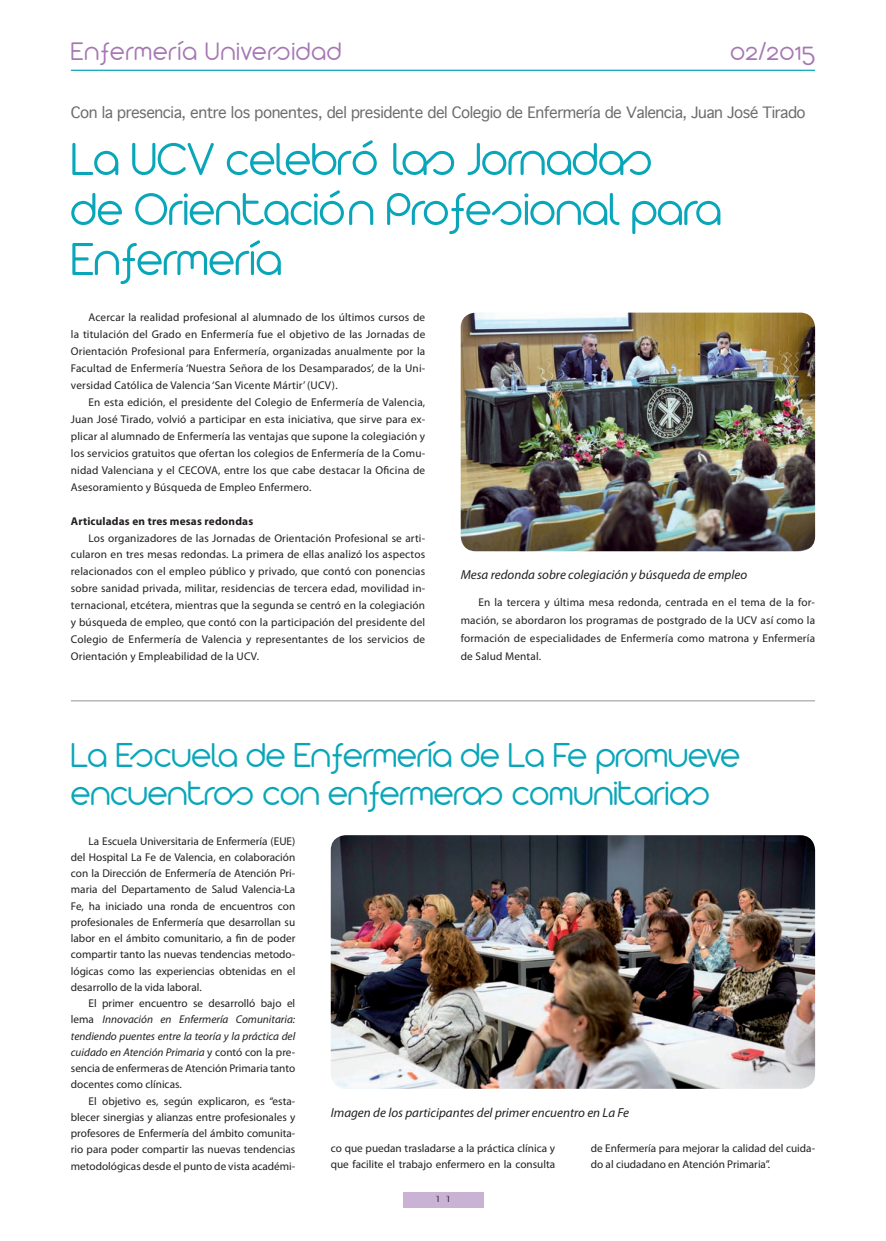
<style>
.page{position:relative;width:886px;height:1241px;background:#fff}
.page>*{position:absolute;margin:0;border:0;box-sizing:border-box;transform-origin:0 0}
.t1{font:300 50px/50px "Arista 2.0 Alternate";color:#09a6b9}
.t2{font:300 37.5px/37.5px "Arista 2.0 Alternate";color:#09a6b9}
.t3{font:300 27.5px "Arista 2.0 Alternate";letter-spacing:.04em;color:#a577b3}
.t4{font:15px "Geneva";letter-spacing:-.03em;color:#6c6d70}
.t5{font:italic 13px "Myriad Pro";color:#231f20}
.t6{font:11.25px/16.2px "Myriad Pro";color:#231f20;text-align:justify}
.t7{font:700 11.25px "Myriad Pro";letter-spacing:.015em;color:#231f20}
.t8{font:300 8.12px "Futura";color:#231f20;scale:2 1}
.s1{font-style:italic}
</style>
<div class="page">
<hr style="left:71px;top:70px;width:744px;height:1px;background:#09a6b9">
<div style="left:403px;top:1192px;width:80px;height:15px;background:#cab2d5"></div>
<hr style="left:71px;top:700px;width:744px;height:1px;background:#939598">
<img style="left:461px;top:312px;width:354px;height:239px">
<img style="left:331px;top:835px;width:484px;height:253px">
<h3 class="t3" style="left:71px;top:35px;width:272px">Enfermería Universidad</h3>
<h3 class="t3" style="left:730px;top:35px;width:86px">02/2015</h3>
<h3 class="t4" style="left:71px;top:99px;width:736px">Con la presencia, entre los ponentes, del presidente del Colegio de Enfermería de Valencia, Juan José Tirado</h3>
<h1 class="t1" style="left:71px;top:133px;width:652px">La UCV celebró las Jornadas<br>de Orientación Profesional para<br>Enfermería</h1>
<p class="t6" style="left:71px;top:309px;width:356px;line-height:16.9px;text-indent:18px">Acercar la realidad profesional al alumnado de los últimos cursos de la titulación del Grado en Enfermería fue el objetivo de las Jornadas de Orientación Profesional para Enfermería, organizadas anualmente por la Facultad de Enfermería ‘Nuestra Señora de los Desamparados’, de la Uni&shy;versidad Católica de Valencia ‘San Vicente Mártir’ (UCV).</p>
<p class="t6" style="left:71px;top:393px;width:356px;line-height:16.9px;text-indent:18px">En esta edición, el presidente del Colegio de Enfermería de Valencia, Juan José Tirado, volvió a participar en esta iniciativa, que sirve para ex&shy;plicar al alumnado de Enfermería las ventajas que supone la colegiación y los servicios gratuitos que ofertan los colegios de Enfermería de la Comu&shy;nidad Valenciana y el CECOVA, entre los que cabe destacar la Oficina de Asesoramiento y Búsqueda de Empleo Enfermero.</p>
<p class="t7" style="left:71px;top:513px;width:184px">Articuladas en tres mesas redondas</p>
<p class="t6" style="left:71px;top:529px;width:356px;line-height:16.9px;text-indent:18px">Los organizadores de las Jornadas de Orientación Profesional se arti&shy;cularon en tres mesas redondas. La primera de ellas analizó los aspectos relacionados con el empleo público y privado, que contó con ponencias sobre sanidad privada, militar, residencias de tercera edad, movilidad in&shy;ternacional, etcétera, mientras que la segunda se centró en la colegiación y búsqueda de empleo, que contó con la participación del presidente del Colegio de Enfermería de Valencia y representantes de los servicios de Orientación y Empleabilidad de la UCV.</p>
<p class="t5" style="left:461px;top:566px;width:288px">Mesa redonda sobre colegiación y búsqueda de empleo</p>
<p class="t6" style="left:461px;top:593px;width:356px;line-height:17.9px;text-indent:18px">En la tercera y última mesa redonda, centrada en el tema de la for&shy;mación, se abordaron los programas de postgrado de la UCV así como la formación de especialidades de Enfermería como matrona y Enfermería de Salud Mental.</p>
<h2 class="t2" style="left:71px;top:736px;width:671px">La Escuela de Enfermería de La Fe promueve encuentros con enfermeras comunitarias</h2>
<p class="t6" style="left:71px;top:832px;width:226px;text-indent:18px">La Escuela Universitaria de Enfermería (EUE) del Hospital La Fe de Valencia, en colaboración con la Dirección de Enfermería de Atención Pri&shy;maria del Departamento de Salud Valencia-La Fe, ha iniciado una ronda de encuentros con profesionales de Enfermería que desarrollan su labor en el ámbito comunitario, a fin de poder compartir tanto las nuevas tendencias metodo&shy;lógicas como las experiencias obtenidas en el desarrollo de la vida laboral.</p>
<p class="t6" style="left:71px;top:994px;width:226px;text-indent:18px">El primer encuentro se desarrolló bajo el lema <span class="s1">Innovación en Enfermería Comunitaria: tendiendo puentes entre la teoría y la práctica del cuidado en Atención Primaria</span> y contó con la pre&shy;sencia de enfermeras de Atención Primaria tanto docentes como clínicas.</p>
<p class="t6" style="left:71px;top:1092px;width:226px;text-indent:18px">El objetivo es, según explicaron, es “esta&shy;blecer sinergias y alianzas entre profesionales y profesores de Enfermería del ámbito comunita&shy;rio para poder compartir las nuevas tendencias metodológicas desde el punto de vista académi-</p>
<p class="t5" style="left:331px;top:1104px;width:300px">Imagen de los participantes del primer encuentro en La Fe</p>
<p class="t6" style="left:331px;top:1139px;width:226px">co que puedan trasladarse a la práctica clínica y que facilite el trabajo enfermero en la consulta</p>
<p class="t6" style="left:591px;top:1139px;width:226px">de Enfermería para mejorar la calidad del cuida&shy;do al ciudadano en Atención Primaria”.</p>
<p class="t8" style="left:433px;top:1193px;width:12px">11</p>
</div>
